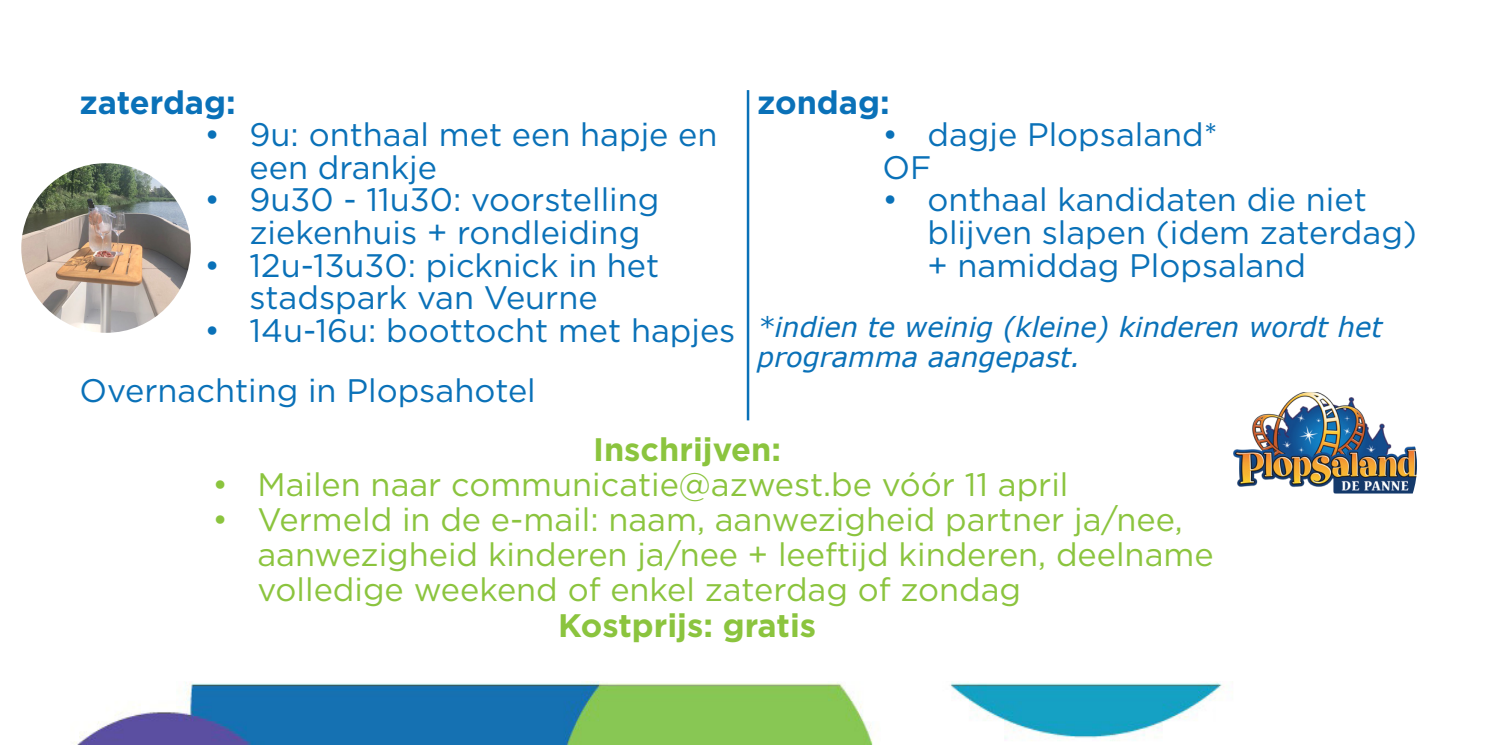
<style>
.page{position:relative;width:1489px;height:745px;background:#fff}
.page>*{position:absolute;margin:0;border:0;box-sizing:border-box;transform-origin:0 0}
.t1{font:32.5px/32.5px "Gotham";color:#0a71b8}
.t2{font:32.5px/35px "Gotham";color:#8bc43e}
.t3{font:700 32.5px "Gotham";color:#8bc43e}
.t4{font:700 32.5px "Gotham";color:#0a71b8}
.t5{font:italic 27.5px/30px "Verdana";color:#0a71b8}
</style>
<div class="page">
<img style="left:74px;top:681px;width:1148px;height:63px">
<img style="left:21px;top:163px;width:170px;height:169px;border-radius:85px">
<img style="left:1233px;top:392px;width:183px;height:101px">
<hr style="left:746px;top:90px;width:3px;height:330px;background:#0a71b8">
<p class="t4" style="left:79px;top:83px;width:158px">zaterdag:</p>
<p class="t1" style="left:249px;top:118px;width:469px;text-indent:-45px">• 9u: onthaal met een hapje en een drankje</p>
<p class="t1" style="left:249px;top:183px;width:411px;text-indent:-45px">• 9u30 - 11u30: voorstelling ziekenhuis + rondleiding</p>
<p class="t1" style="left:204px;top:248px;width:456px;text-align:center">• 12u-13u30: picknick in het stadspark van Veurne</p>
<p class="t1" style="left:204px;top:313px;width:532px">• 14u-16u: boottocht met hapjes</p>
<p class="t1" style="left:79px;top:373px;width:458px">Overnachting in Plopsahotel</p>
<p class="t3" style="left:593px;top:430px;width:189px">Inschrijven:</p>
<p class="t2" style="left:212px;top:466px;width:857px">• Mailen naar communicatie@azwest.be vóór 11 april</p>
<p class="t2" style="left:257px;top:501px;width:957px;text-indent:-45px">• Vermeld in de e-mail: naam, aanwezigheid partner ja/nee, aanwezigheid kinderen ja/nee + leeftijd kinderen, deelname volledige weekend of enkel zaterdag of zondag</p>
<p class="t3" style="left:558px;top:605px;width:260px">Kostprijs: gratis</p>
<p class="t4" style="left:757px;top:83px;width:134px">zondag:</p>
<p class="t1" style="left:882px;top:118px;width:337px">• dagje Plopsaland*</p>
<p class="t1" style="left:882px;top:150px;width:50px">OF</p>
<p class="t1" style="left:927px;top:183px;width:491px;text-indent:-45px">• onthaal kandidaten die niet blijven slapen (idem zaterdag) + namiddag Plopsaland</p>
<p class="t5" style="left:757px;top:311px;width:626px">*indien te weinig (kleine) kinderen wordt het programma aangepast.</p>
</div>
